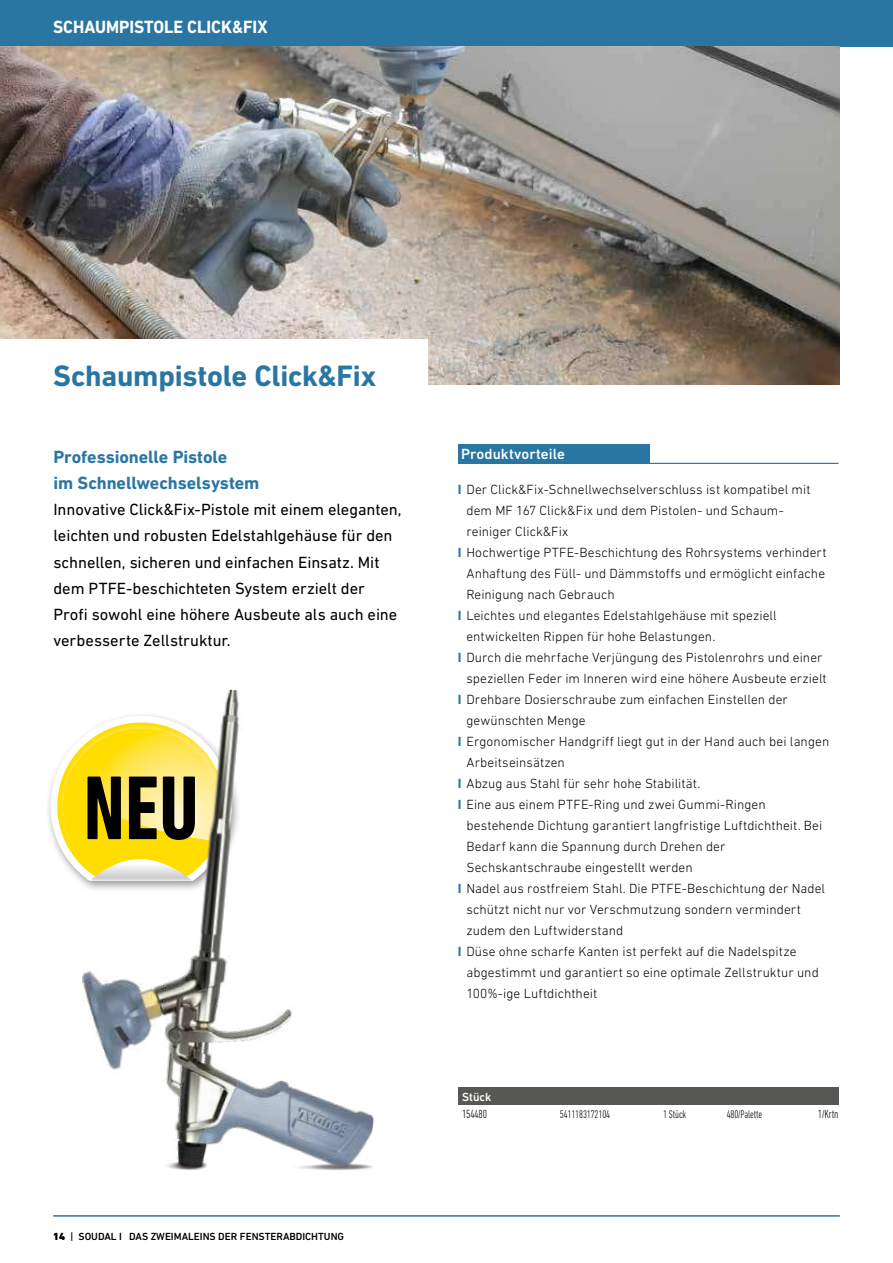
<style>
.page{position:relative;width:893px;height:1263px;background:#fff}
.page>*{position:absolute;margin:0;border:0;box-sizing:border-box;transform-origin:0 0}
.t1{font:700 condensed 91.95px "DIN Next LT Pro";color:#000;scale:.95 1}
.t2{font:700 30px "DIN Next LT Pro";letter-spacing:-.01em;color:#2a76a3}
.t3{font:700 18px/26.2px "DIN Next LT Pro";letter-spacing:-.005em;color:#2a76a3}
.t4{font:700 18px "DIN Next LT Pro";color:#fff;scale:.95 1}
.t5{font:16.5px/26.2px "DIN Next LT Pro";letter-spacing:-.005em;color:#000}
.t6{font:500 15px "DIN Next LT Pro";letter-spacing:.005em;color:#fff}
.t7{font:300 13.5px "DIN Next LT Pro";letter-spacing:.005em;color:#000}
.t8{font:300 condensed 12px "DIN Next LT Pro";letter-spacing:-.01em;color:#000;scale:.95 1}
.t9{font:500 12px "DIN Next LT Pro";color:#fff}
.t10{font:300 condensed 11.25px "DIN Next LT Pro";letter-spacing:-.01em;color:#000;scale:.95 1}
.t11{font:500 10.5px "DIN Next LT Pro";color:#000}
.s1{font-weight:900}
.s2{font-weight:700;color:#2a76a3}
</style>
<div class="page">
<div style="left:0;top:0;width:893px;height:47px;background:#2a76a3"></div>
<img style="left:0;top:47px;width:840px;height:338px">
<svg style="left:48px;top:755px;width:18px;height:110px"></svg>
<div style="left:0;top:339px;width:428px;height:63px;background:#fff"></div>
<div style="left:458px;top:1087px;width:380px;height:18px;background:#575756"></div>
<div style="left:458px;top:444px;width:191px;height:20px;background:#2a76a3"></div>
<hr style="left:458px;top:463px;width:380px;height:1px;background:#2a76a3">
<img style="left:66px;top:689px;width:308px;height:482px">
<hr style="left:53px;top:1215px;width:787px;height:1px;background:#2a76a3">
<h3 class="t4" style="left:53px;top:17px;width:227px">SCHAUMPISTOLE CLICK&amp;FIX</h3>
<h2 class="t2" style="left:53px;top:360px;width:325px">Schaumpistole Click&amp;Fix</h2>
<h3 class="t3" style="left:53px;top:443px;width:207px">Professionelle Pistole<br>im Schnellwechselsystem</h3>
<p class="t5" style="left:53px;top:497px;width:350px">Innovative Click&amp;Fix-Pistole mit einem eleganten, leichten und robusten Edelstahlgehäuse für den schnellen, sicheren und einfachen Einsatz. Mit dem PTFE-beschichteten System erzielt der Profi sowohl eine höhere Ausbeute als auch eine verbesserte Zellstruktur.</p>
<h1 class="t1" style="left:83px;top:754px;width:123px">NEU</h1>
<p class="t11" style="left:53px;top:1232px;width:293px"><span class="s1">14</span> | SOUDAL I DAS ZWEIMALEINS DER FENSTERABDICHTUNG</p>
<p class="t6" style="left:461px;top:448px;width:105px">Produktvorteile</p>
<p class="t7" style="left:458px;top:482px;width:354px"><span class="s2">I</span> Der Click&amp;Fix-Schnellwechselverschluss ist kompatibel mit</p>
<p class="t7" style="left:466px;top:503px;width:319px">dem MF 167 Click&amp;Fix und dem Pistolen- und Schaum-</p>
<p class="t7" style="left:466px;top:524px;width:104px">reiniger Click&amp;Fix</p>
<p class="t7" style="left:458px;top:545px;width:370px"><span class="s2">I</span> Hochwertige PTFE-Beschichtung des Rohrsystems verhindert</p>
<p class="t7" style="left:466px;top:566px;width:360px">Anhaftung des Füll- und Dämmstoffs und ermöglicht einfache</p>
<p class="t7" style="left:466px;top:587px;width:150px">Reinigung nach Gebrauch</p>
<p class="t7" style="left:458px;top:608px;width:320px"><span class="s2">I</span> Leichtes und elegantes Edelstahlgehäuse mit speziell</p>
<p class="t7" style="left:466px;top:629px;width:250px">entwickelten Rippen für hohe Belastungen.</p>
<p class="t7" style="left:458px;top:650px;width:366px"><span class="s2">I</span> Durch die mehrfache Verjüngung des Pistolenrohrs und einer</p>
<p class="t7" style="left:466px;top:671px;width:362px">speziellen Feder im Inneren wird eine höhere Ausbeute erzielt</p>
<p class="t7" style="left:458px;top:692px;width:332px"><span class="s2">I</span> Drehbare Dosierschraube zum einfachen Einstellen der</p>
<p class="t7" style="left:466px;top:713px;width:121px">gewünschten Menge</p>
<p class="t7" style="left:458px;top:734px;width:373px"><span class="s2">I</span> Ergonomischer Handgriff liegt gut in der Hand auch bei langen</p>
<p class="t7" style="left:466px;top:755px;width:100px">Arbeitseinsätzen</p>
<p class="t7" style="left:458px;top:776px;width:244px"><span class="s2">I</span> Abzug aus Stahl für sehr hohe Stabilität.</p>
<p class="t7" style="left:458px;top:797px;width:309px"><span class="s2">I</span> Eine aus einem PTFE-Ring und zwei Gummi-Ringen</p>
<p class="t7" style="left:466px;top:818px;width:357px">bestehende Dichtung garantiert langfristige Luftdichtheit. Bei</p>
<p class="t7" style="left:466px;top:839px;width:261px">Bedarf kann die Spannung durch Drehen der</p>
<p class="t7" style="left:466px;top:860px;width:228px">Sechskantschraube eingestellt werden</p>
<p class="t7" style="left:458px;top:881px;width:369px"><span class="s2">I</span> Nadel aus rostfreiem Stahl. Die PTFE-Beschichtung der Nadel</p>
<p class="t7" style="left:466px;top:903px;width:336px">schützt nicht nur vor Verschmutzung sondern vermindert</p>
<p class="t7" style="left:466px;top:924px;width:158px">zudem den Luftwiderstand</p>
<p class="t7" style="left:458px;top:945px;width:340px"><span class="s2">I</span> Düse ohne scharfe Kanten ist perfekt auf die Nadelspitze</p>
<p class="t7" style="left:466px;top:966px;width:354px">abgestimmt und garantiert so eine optimale Zellstruktur und</p>
<p class="t7" style="left:466px;top:987px;width:132px">100%-ige Luftdichtheit</p>
<p class="t9" style="left:462px;top:1092px;width:31px">Stück</p>
<p class="t8" style="left:462px;top:1108px;width:28px">154480</p>
<p class="t10" style="left:560px;top:1108px;width:54px">5411183172104</p>
<p class="t10" style="left:663px;top:1108px;width:26px">1 Stück</p>
<p class="t10" style="left:727px;top:1108px;width:39px">480/Palette</p>
<p class="t8" style="left:818px;top:1108px;width:23px">1/Krtn</p>
</div>
